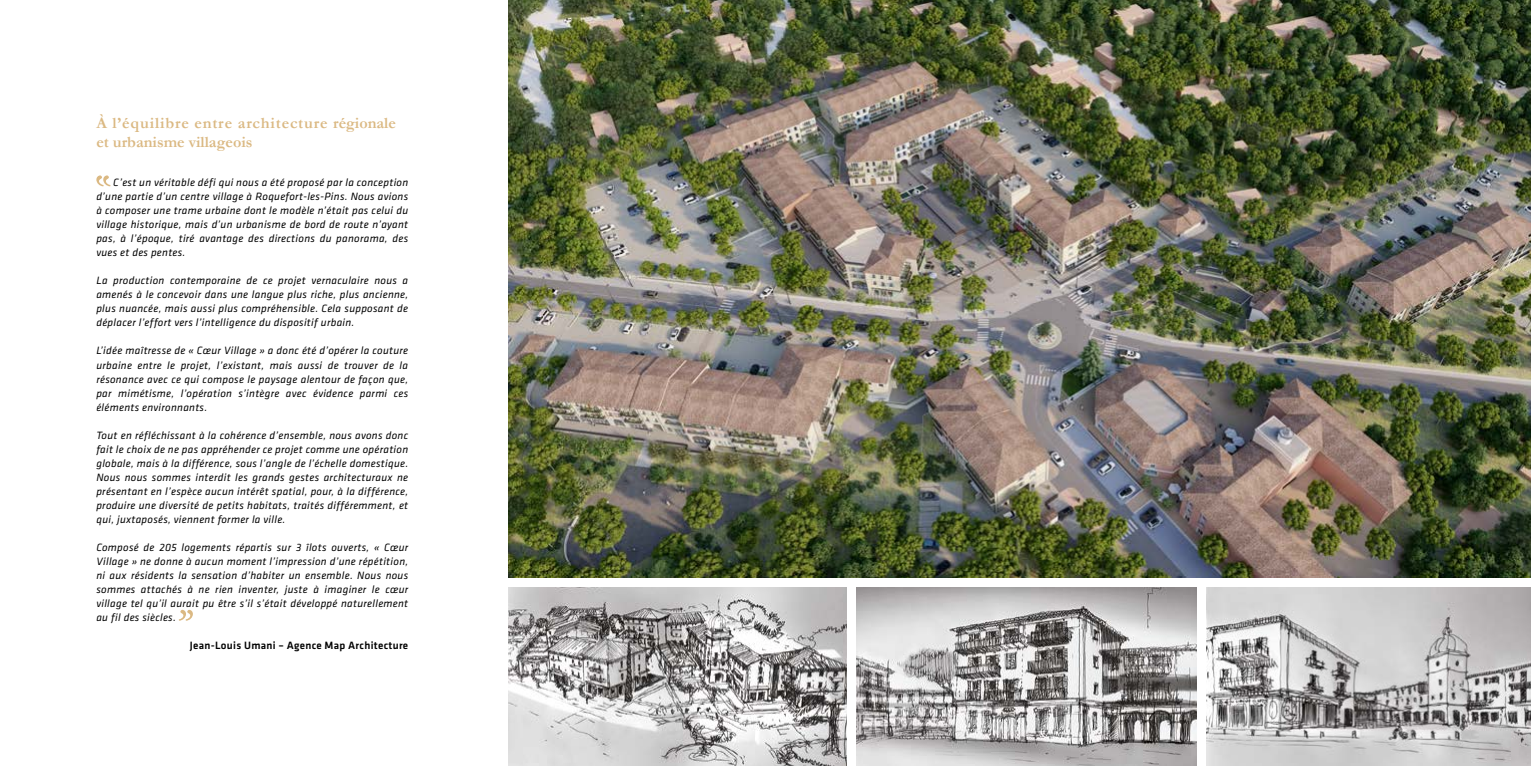
<style>
.page{position:relative;width:1531px;height:766px;background:#fff}
.page>*{position:absolute;margin:0;border:0;box-sizing:border-box;transform-origin:0 0}
.t1{font:700 16px/19.2px "Garamond";color:#dbb983}
.t2{font:italic 11px/14px "Klavika Basic";letter-spacing:.025em;color:#000;text-align:justify}
.t3{font:500 11px "Klavika Basic";letter-spacing:.025em;color:#000}
</style>
<div class="page">
<img style="left:508px;top:587px;width:338px;height:178px">
<img style="left:856px;top:587px;width:340px;height:178px">
<img style="left:1206px;top:587px;width:325px;height:178px">
<img style="left:508px;top:0;width:1023px;height:577px">
<svg style="left:96px;top:175px;width:14px;height:11px"></svg>
<svg style="left:179px;top:609px;width:14px;height:11px"></svg>
<p class="t1" style="left:96px;top:113px;width:301px">À l’équilibre entre architecture régionale et urbanisme villageois</p>
<p class="t2" style="left:96px;top:175px;width:313px;text-indent:17px">C’est un véritable défi qui nous a été proposé par la conception d’une partie d’un centre village à Roquefort-les-Pins. Nous avions à composer une trame urbaine dont le modèle n’était pas celui du village historique, mais d’un urbanisme de bord de route n’ayant pas, à l’époque, tiré avantage des directions du panorama, des vues et des pentes.</p>
<p class="t2" style="left:96px;top:273px;width:313px">La production contemporaine de ce projet vernaculaire nous a amenés à le concevoir dans une langue plus riche, plus ancienne, plus nuancée, mais aussi plus compréhensible. Cela supposant de déplacer l’effort vers l’intelligence du dispositif urbain.</p>
<p class="t2" style="left:96px;top:343px;width:313px">L’idée maîtresse de « Cœur Village » a donc été d’opérer la couture urbaine entre le projet, l’existant, mais aussi de trouver de la résonance avec ce qui compose le paysage alentour de façon que, par mimétisme, l’opération s’intègre avec évidence parmi ces éléments environnants.</p>
<p class="t2" style="left:96px;top:427px;width:313px">Tout en réfléchissant à la cohérence d’ensemble, nous avons donc fait le choix de ne pas appréhender ce projet comme une opération globale, mais à la différence, sous l’angle de l’échelle domestique.<br>Nous nous sommes interdit les grands gestes architecturaux ne présentant en l’espèce aucun intérêt spatial, pour, à la différence, produire une diversité de petits habitats, traités différemment, et qui, juxtaposés, viennent former la ville.</p>
<p class="t2" style="left:96px;top:539px;width:313px">Composé de 205 logements répartis sur 3 îlots ouverts, « Cœur Village » ne donne à aucun moment l’impression d’une répétition, ni aux résidents la sensation d’habiter un ensemble. Nous nous sommes attachés à ne rien inventer, juste à imaginer le cœur village tel qu’il aurait pu être s’il s’était développé naturellement au fil des siècles.</p>
<p class="t3" style="left:190px;top:637px;width:220px">Jean-Louis Umani – Agence Map Architecture</p>
</div>
